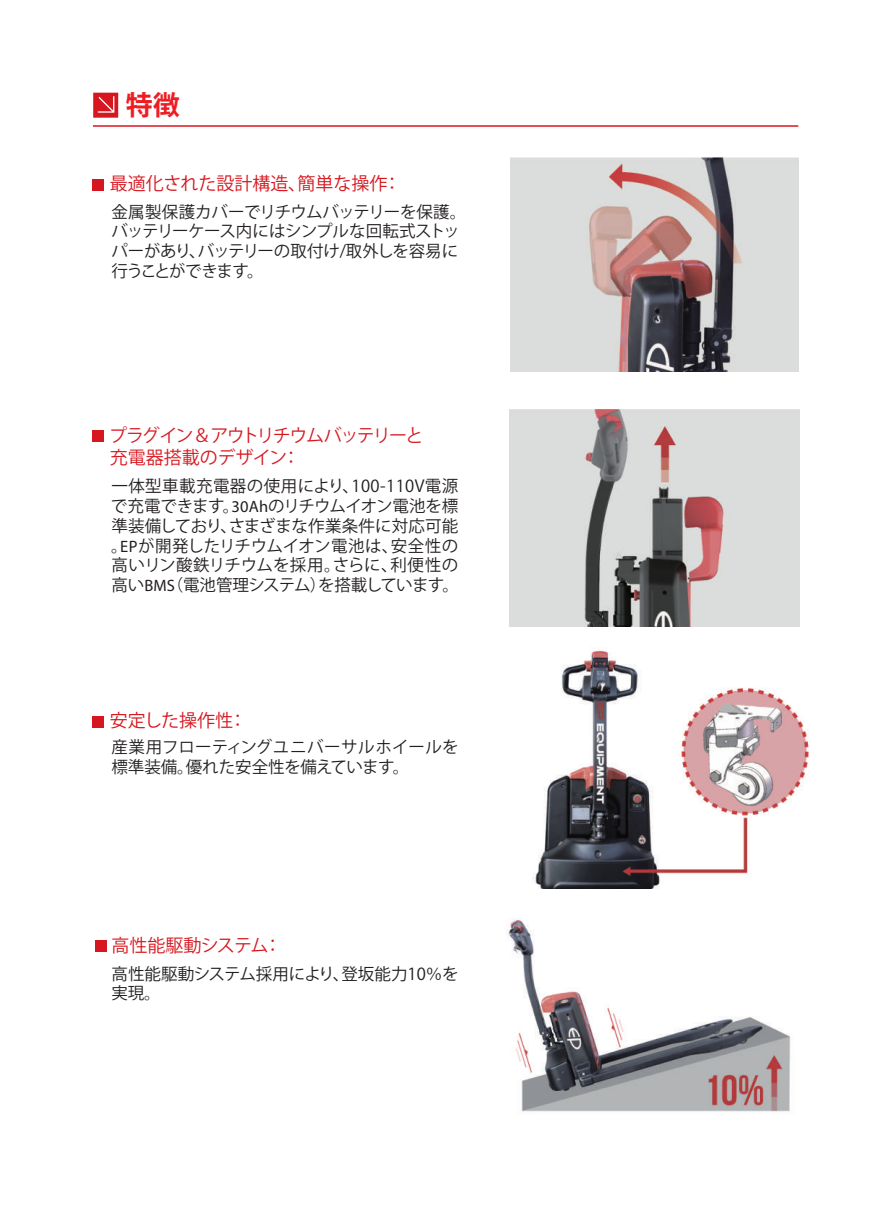
<style>
.page{position:relative;width:893px;height:1212px;background:#fff}
.page>*{position:absolute;margin:0;border:0;box-sizing:border-box;transform-origin:0 0}
.t1{font:700 27px "Koz Go Pr 6 N";color:#ee1d23}
.t2{font:18px/21.6px "Koz Go Pr 6 N";letter-spacing:-.06em;color:#d7171f}
.t3{font:18px "Koz Go Pr 6 N";color:#d7171f}
.t4{font:18px "Koz Go Pr 6 N";letter-spacing:-.02em;color:#d7171f}
.t5{font:16.5px/19.8px "Koz Go Pr 6 N";letter-spacing:-.01em;color:#231f20}
.t6{font:16.5px/19.8px "Koz Go Pr 6 N";letter-spacing:-.03em;color:#231f20}
.s1{font-family:"Myriad Pro"}
</style>
<div class="page">
<hr style="left:93px;top:125px;width:705px;height:2px;background:#d7171f">
<svg style="left:93px;top:93px;width:25px;height:25px"></svg>
<div style="left:93px;top:179px;width:11px;height:11px;background:#d7171f"></div>
<div style="left:93px;top:431px;width:11px;height:11px;background:#d7171f"></div>
<div style="left:93px;top:716px;width:11px;height:11px;background:#d7171f"></div>
<div style="left:96px;top:940px;width:11px;height:12px;background:#d7171f"></div>
<img style="left:511px;top:157px;width:287px;height:215px">
<img style="left:510px;top:410px;width:289px;height:216px">
<img style="left:533px;top:650px;width:276px;height:239px">
<img style="left:506px;top:919px;width:285px;height:193px">
<h1 class="t1" style="left:126px;top:90px;width:55px">特徴</h1>
<p class="t3" style="left:110px;top:173px;width:293px">最適化された設計構造、簡単な操作：</p>
<p class="t6" style="left:111px;top:202px;width:356px">金属製保護カバーでリチウムバッテリーを保護。バッテリーケース内にはシンプルな回転式ストッパーがあり、バッテリーの取付け/取外しを容易に行うことができます。</p>
<p class="t2" style="left:109px;top:425px;width:316px">プラグイン＆アウトリチウムバッテリーと充電器搭載のデザイン：</p>
<p class="t5" style="left:111px;top:477px;width:350px;text-align:justify">一体型車載充電器の使用により、100-110V電源で充電できます。<span class="s1">30Ah</span>のリチウムイオン電池を標準装備しており、さまざまな作業条件に対応可能。<span class="s1">EP</span>が開発したリチウムイオン電池は、安全性の高いリン酸鉄リチウムを採用。さらに、利便性の高い<span class="s1">BMS</span>（電池管理システム）を搭載しています。</p>
<p class="t3" style="left:110px;top:710px;width:138px">安定した操作性：</p>
<p class="t5" style="left:111px;top:737px;width:349px">産業用フローティングユニバーサルホイールを標準装備。優れた安全性を備えています。</p>
<p class="t4" style="left:111px;top:935px;width:172px">高性能駆動システム：</p>
<p class="t5" style="left:111px;top:964px;width:349px">高性能駆動システム採用により、登坂能力10％を実現。</p>
</div>
